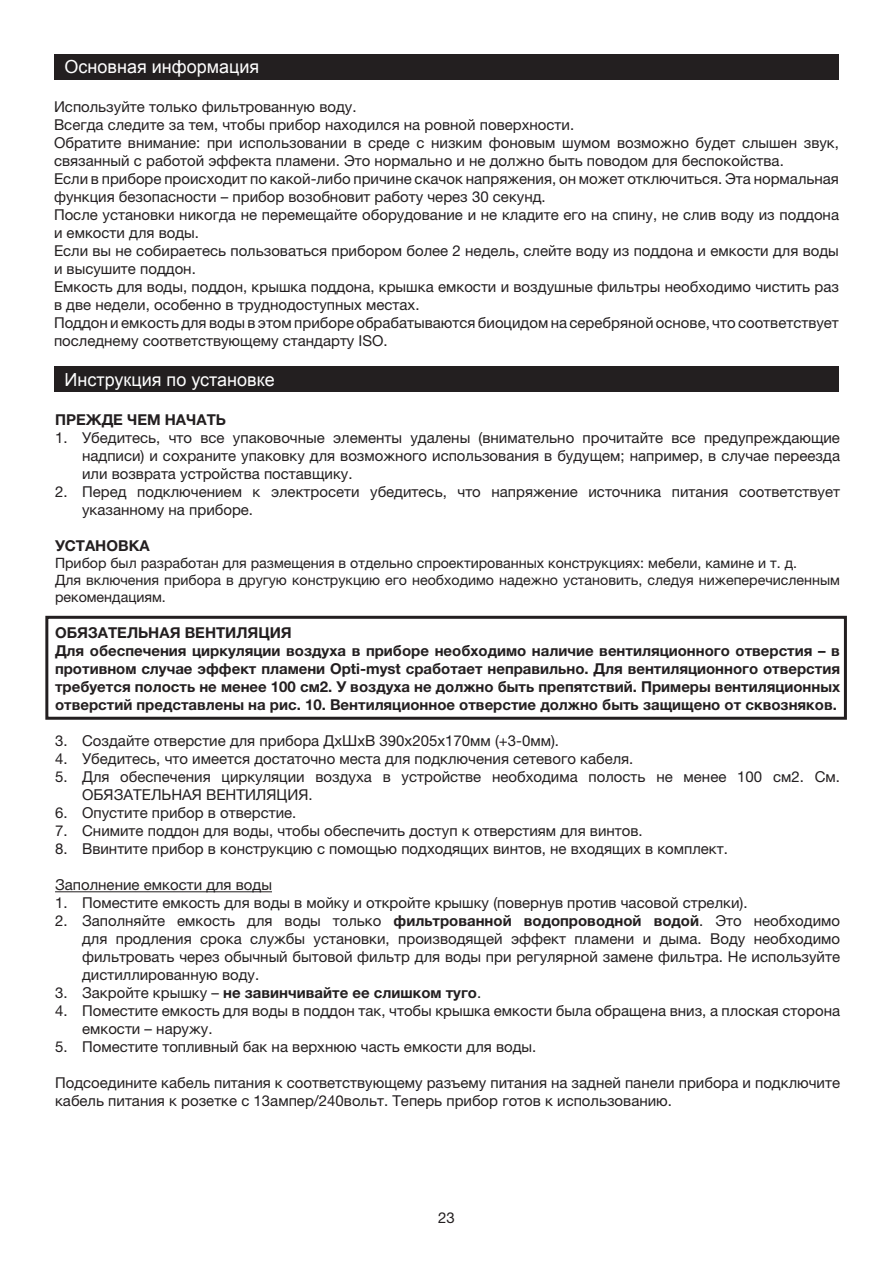
<style>
.page{position:relative;width:893px;height:1263px;background:#fff}
.page>*{position:absolute;margin:0;border:0;box-sizing:border-box;transform-origin:0 0}
.t1{font:18px "Arial";color:#fff}
.t2{font:15px/18px "Helvetica Neue";color:#231f20}
.t3{font:700 15px/18px "Helvetica Neue";color:#231f20}
.t4{font:14.25px/17.1px "Helvetica Neue";color:#231f20}
.s1{font-weight:700}
.s2{font-weight:400}
</style>
<div class="page">
<div style="left:54px;top:54px;width:785px;height:26px;background:#231f20"></div>
<div style="left:54px;top:366px;width:785px;height:26px;background:#231f20"></div>
<hr style="left:55px;top:891px;width:217px;height:1px;background:#231f20">
<div style="left:45px;top:616px;width:802px;height:104px;border:3px solid #231f20"></div>
<p class="t1" style="left:65px;top:55px;width:196px">Основная информация</p>
<p class="t2" style="left:54px;top:98px;width:786px">Используйте только фильтрованную воду.<br>Всегда следите за тем, чтобы прибор находился на ровной поверхности.<br>Обратите внимание: при использовании в среде с низким фоновым шумом возможно будет слышен звук, связанный с работой эффекта пламени. Это нормально и не должно быть поводом для беспокойства.<br>Если в приборе происходит по какой-либо причине скачок напряжения, он может отключиться. Эта нормальная функция безопасности – прибор возобновит работу через 30 секунд.<br>После установки никогда не перемещайте оборудование и не кладите его на спину, не слив воду из поддона и емкости для воды.<br>Если вы не собираетесь пользоваться прибором более 2 недель, слейте воду из поддона и емкости для воды и высушите поддон.<br>Емкость для воды, поддон, крышка поддона, крышка емкости и воздушные фильтры необходимо чистить раз в две недели, особенно в труднодоступных местах.<br>Поддон и емкость для воды в этом приборе обрабатываются биоцидом на серебряной основе, что соответствует последнему соответствующему стандарту ISO.</p>
<p class="t1" style="left:65px;top:368px;width:212px">Инструкция по установке</p>
<p class="t3" style="left:55px;top:411px;width:172px">ПРЕЖДЕ ЧЕМ НАЧАТЬ</p>
<p class="t2" style="left:82px;top:429px;width:759px;text-align:justify;text-indent:-27px">1. Убедитесь, что все упаковочные элементы удалены (внимательно прочитайте все предупреждающие надписи) и сохраните упаковку для возможного использования в будущем; например, в случае переезда или возврата устройства поставщику.</p>
<p class="t2" style="left:82px;top:483px;width:759px;text-indent:-27px">2. Перед подключением к электросети убедитесь, что напряжение источника питания соответствует указанному на приборе.</p>
<p class="t3" style="left:55px;top:537px;width:96px">УСТАНОВКА</p>
<p class="t4" style="left:55px;top:555px;width:786px">Прибор был разработан для размещения в отдельно спроектированных конструкциях: мебели, камине и т. д.<br>Для включения прибора в другую конструкцию его необходимо надежно установить, следуя нижеперечисленным рекомендациям.</p>
<p class="t3" style="left:55px;top:624px;width:786px">ОБЯЗАТЕЛЬНАЯ ВЕНТИЛЯЦИЯ<br>Для обеспечения циркуляции воздуха в приборе необходимо наличие вентиляционного отверстия – в противном случае эффект пламени Opti-myst сработает неправильно. Для вентиляционного отверстия требуется полость не менее 100 см2. У воздуха не должно быть препятствий. Примеры вентиляционных отверстий представлены на рис. 10. Вентиляционное отверстие должно быть защищено от сквозняков.</p>
<p class="t2" style="left:55px;top:732px;width:505px">3. Создайте отверстие для прибора ДхШхВ 390х205х170мм (+3-0мм).</p>
<p class="t2" style="left:55px;top:750px;width:580px">4. Убедитесь, что имеется достаточно места для подключения сетевого кабеля.</p>
<p class="t2" style="left:82px;top:768px;width:759px;text-indent:-27px">5. Для обеспечения циркуляции воздуха в устройстве необходима полость не менее 100 см2. См.<br>ОБЯЗАТЕЛЬНАЯ ВЕНТИЛЯЦИЯ.</p>
<p class="t2" style="left:55px;top:804px;width:243px">6. Опустите прибор в отверстие.</p>
<p class="t2" style="left:55px;top:822px;width:589px">7. Снимите поддон для воды, чтобы обеспечить доступ к отверстиям для винтов.</p>
<p class="t2" style="left:55px;top:840px;width:674px">8. Ввинтите прибор в конструкцию с помощью подходящих винтов, не входящих в комплект.</p>
<p class="t2" style="left:55px;top:876px;width:218px">Заполнение емкости для воды</p>
<p class="t2" style="left:55px;top:894px;width:694px">1. Поместите емкость для воды в мойку и откройте крышку (повернув против часовой стрелки).</p>
<p class="t2" style="left:82px;top:912px;width:759px;text-align:justify;text-indent:-27px">2. Заполняйте емкость для воды только <span class="s1">фильтрованной водопроводной водой</span>. Это необходимо для продления срока службы установки, производящей эффект пламени и дыма. Воду необходимо фильтровать через обычный бытовой фильтр для воды при регулярной замене фильтра. Не используйте дистиллированную воду.</p>
<p class="t3" style="left:55px;top:984px;width:428px"><span class="s2">3. Закройте крышку –</span> не завинчивайте ее слишком туго<span class="s2">.</span></p>
<p class="t2" style="left:82px;top:1002px;width:759px;text-indent:-27px">4. Поместите емкость для воды в поддон так, чтобы крышка емкости была обращена вниз, а плоская сторона емкости – наружу.</p>
<p class="t2" style="left:55px;top:1038px;width:483px">5. Поместите топливный бак на верхнюю часть емкости для воды.</p>
<p class="t2" style="left:55px;top:1074px;width:786px">Подсоедините кабель питания к соответствующему разъему питания на задней панели прибора и подключите кабель питания к розетке с 13ампер/240вольт. Теперь прибор готов к использованию.</p>
<p class="t2" style="left:438px;top:1210px;width:18px">23</p>
</div>
